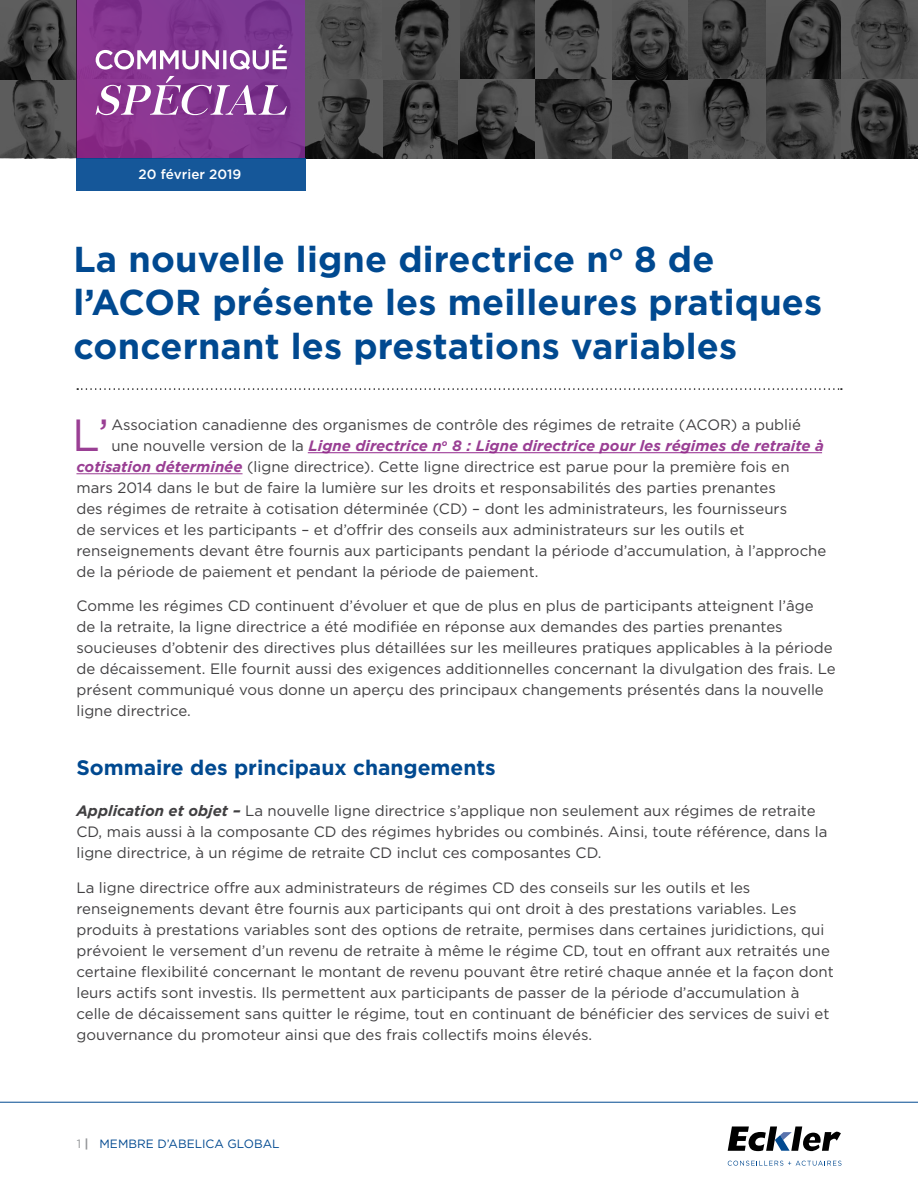
<style>
.page{position:relative;width:918px;height:1188px;background:#fff}
.page>*{position:absolute;margin:0;border:0;box-sizing:border-box;transform-origin:0 0}
.t1{font:45px "Gotham";color:#9a3f94}
.t2{font:700 36px/43.2px "Gotham";letter-spacing:.005em;color:#004990}
.body_bullets{font:700 21px "Gotham";color:#004990}
.t3{font:15px/21px "Gotham";color:#414042}
.t4{font:italic 700 15px "Gotham";color:#9a3f94}
.t5{font:500 13.5px "Gotham";color:#fff}
.t6{font:12px "Gotham";color:#004990}
.s1{font-weight:400;font-style:normal;color:#414042}
.s2{font-weight:700;font-style:italic;color:#9a3f94}
.s3{font-weight:700;font-style:italic}
.s4{color:#939598}
.s5{font-weight:700;color:#939598}
</style>
<div class="page">
<svg style="left:76px;top:0;width:230px;height:158px;background:#81348e"></svg>
<hr style="left:0;top:1102px;width:918px;height:1px;background:#004990">
<svg style="left:0;top:0;width:76px;height:158px;background:#454545"></svg>
<svg style="left:306px;top:0;width:612px;height:158px;background:#3f3f3f"></svg>
<div style="left:76px;top:158px;width:230px;height:33px;background:#155799"></div>
<svg style="left:96px;top:44px;width:191px;height:26px"></svg>
<svg style="left:96px;top:76px;width:191px;height:39px;background:#9d5fa7"></svg>
<svg style="left:728px;top:1126px;width:113px;height:25px"></svg>
<svg style="left:728px;top:1161px;width:113px;height:5px"></svg>
<svg style="left:77px;top:388px;width:765px;height:2px"></svg>
<hr style="left:76px;top:474px;width:167px;height:1px;background:#9a3f94">
<hr style="left:308px;top:452px;width:514px;height:1px;background:#92278c">
<p class="t5" style="left:139px;top:166px;width:104px">20 février 2019</p>
<p class="t2" style="left:73px;top:237px;width:750px">La nouvelle ligne directrice n<sup>o</sup> 8 de l’ACOR présente les meilleures pratiques concernant les prestations variables</p>
<p class="t1" style="left:72px;top:410px;width:39px">L’</p>
<p class="t3" style="left:111px;top:414px;width:691px">Association canadienne des organismes de contrôle des régimes de retraite (ACOR) a publié</p>
<p class="t4" style="left:111px;top:437px;width:714px"><span class="s1">une nouvelle version de la</span> Ligne directrice n<sup>o</sup> 8 : Ligne directrice pour les régimes de retraite à</p>
<p class="t3" style="left:76px;top:456px;width:715px"><span class="s2">cotisation déterminée</span> (ligne directrice). Cette ligne directrice est parue pour la première fois en</p>
<p class="t3" style="left:76px;top:477px;width:701px">mars 2014 dans le but de faire la lumière sur les droits et responsabilités des parties prenantes</p>
<p class="t3" style="left:76px;top:498px;width:712px">des régimes de retraite à cotisation déterminée (CD) – dont les administrateurs, les fournisseurs</p>
<p class="t3" style="left:76px;top:519px;width:670px">de services et les participants – et d’offrir des conseils aux administrateurs sur les outils et</p>
<p class="t3" style="left:76px;top:540px;width:751px">renseignements devant être fournis aux participants pendant la période d’accumulation, à l’approche</p>
<p class="t3" style="left:76px;top:561px;width:464px">de la période de paiement et pendant la période de paiement.</p>
<p class="t3" style="left:76px;top:595px;width:761px">Comme les régimes CD continuent d’évoluer et que de plus en plus de participants atteignent l’âge de la retraite, la ligne directrice a été modifiée en réponse aux demandes des parties prenantes soucieuses d’obtenir des directives plus détaillées sur les meilleures pratiques applicables à la période de décaissement. Elle fournit aussi des exigences additionnelles concernant la divulgation des frais. Le présent communiqué vous donne un aperçu des principaux changements présentés dans la nouvelle ligne directrice.</p>
<p class="body_bullets" style="left:76px;top:756px;width:421px">Sommaire des principaux changements</p>
<p class="t3" style="left:76px;top:800px;width:752px"><span class="s3">Application et objet –</span> La nouvelle ligne directrice s’applique non seulement aux régimes de retraite<br>CD, mais aussi à la composante CD des régimes hybrides ou combinés. Ainsi, toute référence, dans la ligne directrice, à un régime de retraite CD inclut ces composantes CD.</p>
<p class="t3" style="left:76px;top:877px;width:759px">La ligne directrice offre aux administrateurs de régimes CD des conseils sur les outils et les renseignements devant être fournis aux participants qui ont droit à des prestations variables. Les produits à prestations variables sont des options de retraite, permises dans certaines juridictions, qui prévoient le versement d’un revenu de retraite à même le régime CD, tout en offrant aux retraités une certaine flexibilité concernant le montant de revenu pouvant être retiré chaque année et la façon dont leurs actifs sont investis. Ils permettent aux participants de passer de la période d’accumulation à celle de décaissement sans quitter le régime, tout en continuant de bénéficier des services de suivi et gouvernance du promoteur ainsi que des frais collectifs moins élevés.</p>
<p class="t6" style="left:77px;top:1137px;width:205px"><span class="s4">1</span> <span class="s5">|</span> MEMBRE D’ABELICA GLOBAL</p>
</div>
